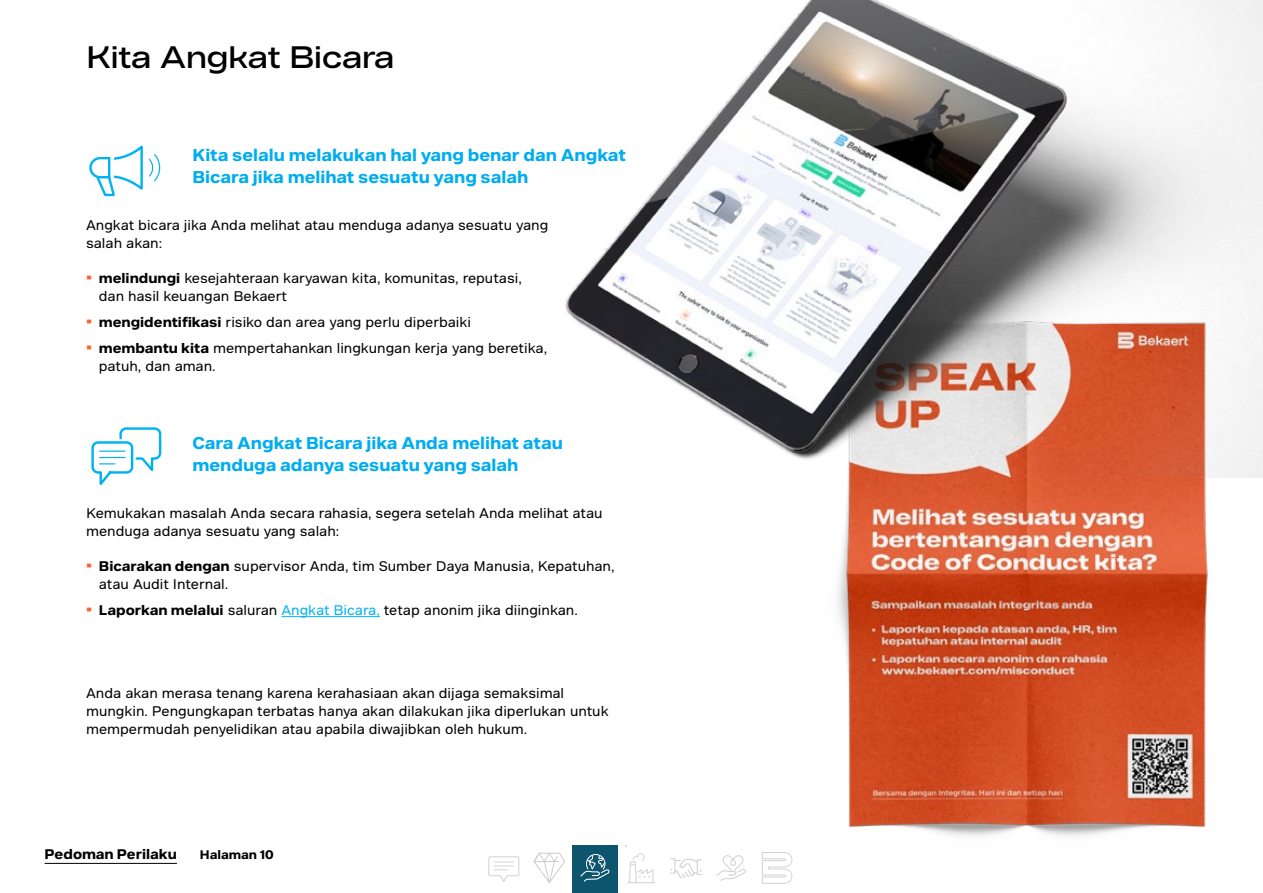
<style>
.page{position:relative;width:1263px;height:893px;background:#fff}
.page>*{position:absolute;margin:0;border:0;box-sizing:border-box;transform-origin:0 0}
.Title_X_X_-_Black_reg{font:30px "Bekaert Headline";color:#000}
.Subtitle_-_Cyan_Bold_pt_11{font:700 16.5px/21.5px "Bekaert Text";color:#01adef}
.BRO_Body_text{font:13.5px/18px "Bekaert Text";color:#000}
.t1{font:700 13.5px "Bekaert Text";color:#000}
.t2{font:700 12px "Bekaert Text";color:#000}
.s1{font-weight:700;font-size:16.5px;color:#ff602c}
.s2{font-weight:700}
.s3{color:#00b3f0}
</style>
<div class="page">
<img style="left:792px;top:477px;width:471px;height:401px">
<img style="left:565px;top:0;width:698px;height:477px">
<hr style="left:281px;top:616px;width:99px;height:1px;background:#00b3f0">
<svg style="left:89px;top:145px;width:72px;height:52px"></svg>
<svg style="left:91px;top:427px;width:71px;height:58px"></svg>
<svg style="left:488px;top:856px;width:32px;height:26px"></svg>
<svg style="left:533px;top:852px;width:32px;height:31px"></svg>
<svg style="left:627px;top:853px;width:28px;height:31px"></svg>
<svg style="left:717px;top:855px;width:29px;height:26px"></svg>
<svg style="left:670px;top:858px;width:32px;height:20px"></svg>
<svg style="left:762px;top:852px;width:30px;height:32px"></svg>
<div style="left:572px;top:845px;width:46px;height:48px;background:#0d546f"></div>
<svg style="left:580px;top:854px;width:30px;height:28px"></svg>
<hr style="left:45px;top:863px;width:132px;height:1px;background:#000">
<p class="Title_X_X_-_Black_reg" style="left:86px;top:38px;width:310px">Kita Angkat Bicara</p>
<p class="Subtitle_-_Cyan_Bold_pt_11" style="left:192px;top:145px;width:435px">Kita selalu melakukan hal yang benar dan Angkat<br>Bicara jika melihat sesuatu yang salah</p>
<p class="BRO_Body_text" style="left:86px;top:216px;width:464px">Angkat bicara jika Anda melihat atau menduga adanya sesuatu yang salah akan:</p>
<p class="BRO_Body_text" style="left:99px;top:270px;width:424px;line-height:17.5px;text-indent:-13px"><span class="s1">•</span> <span class="s2">melindungi</span> kesejahteraan karyawan kita, komunitas, reputasi, dan hasil keuangan Bekaert</p>
<p class="BRO_Body_text" style="left:86px;top:313px;width:386px"><span class="s1">•</span> <span class="s2">mengidentifikasi</span> risiko dan area yang perlu diperbaiki</p>
<p class="BRO_Body_text" style="left:99px;top:339px;width:450px;line-height:17.5px;text-indent:-13px"><span class="s1">•</span> <span class="s2">membantu kita</span> mempertahankan lingkungan kerja yang beretika, patuh, dan aman.</p>
<p class="Subtitle_-_Cyan_Bold_pt_11" style="left:192px;top:433px;width:372px">Cara Angkat Bicara jika Anda melihat atau menduga adanya sesuatu yang salah</p>
<p class="BRO_Body_text" style="left:86px;top:504px;width:518px">Kemukakan masalah Anda secara rahasia, segera setelah Anda melihat atau menduga adanya sesuatu yang salah:</p>
<p class="BRO_Body_text" style="left:99px;top:558px;width:517px;line-height:17.5px;text-indent:-13px"><span class="s1">•</span> <span class="s2">Bicarakan dengan</span> supervisor Anda, tim Sumber Daya Manusia, Kepatuhan, atau Audit Internal.</p>
<p class="BRO_Body_text" style="left:86px;top:601px;width:493px"><span class="s1">•</span> <span class="s2">Laporkan melalui</span> saluran <span class="s3">Angkat Bicara,</span> tetap anonim jika diinginkan.</p>
<p class="BRO_Body_text" style="left:86px;top:684px;width:524px">Anda akan merasa tenang karena kerahasiaan akan dijaga semaksimal mungkin. Pengungkapan terbatas hanya akan dilakukan jika diperlukan untuk mempermudah penyelidikan atau apabila diwajibkan oleh hukum.</p>
<p class="t1" style="left:45px;top:845px;width:134px">Pedoman Perilaku</p>
<p class="t2" style="left:200px;top:847px;width:75px">Halaman 10</p>
</div>
